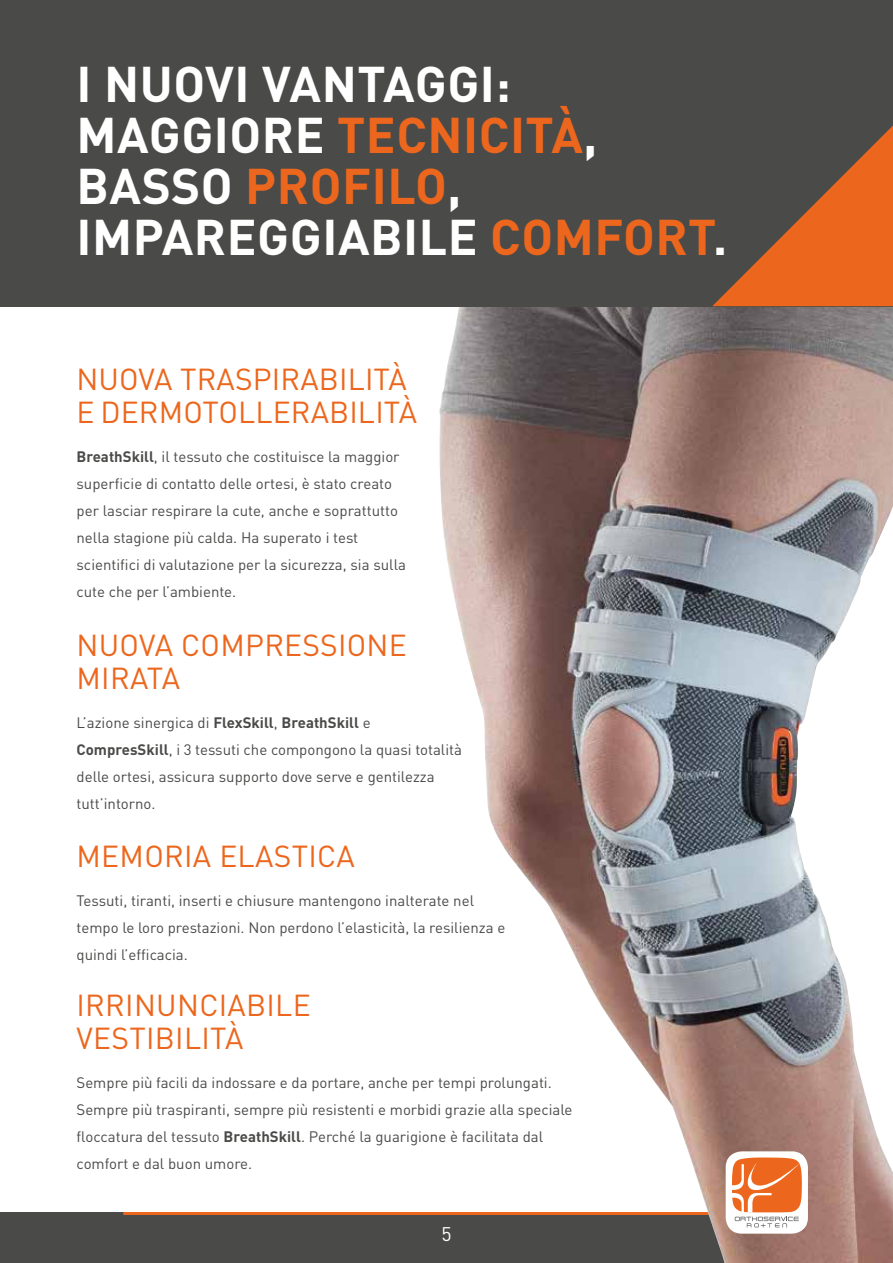
<style>
.page{position:relative;width:893px;height:1263px;background:#fff}
.page>*{position:absolute;margin:0;border:0;box-sizing:border-box;transform-origin:0 0}
.t1{font:700 49.5px/51px "DIN";letter-spacing:.01em;color:#fff}
.t2{font:30px/33px "DIN";letter-spacing:.01em;color:#ec671d}
.t3{font:19.5px "DIN";color:#fff}
.t4{font:15px/27px "DIN";color:#4a4a49}
.s1{color:#ec671d}
.s2{font-weight:700}
</style>
<div class="page">
<div style="left:0;top:1212px;width:893px;height:51px;background:#4a4a49"></div>
<hr style="left:123px;top:1212px;width:647px;height:3px;background:#ec671d">
<img style="left:439px;top:306px;width:454px;height:957px">
<div style="left:0;top:0;width:893px;height:306px;background:#4a4a49"></div>
<svg style="left:712px;top:125px;width:181px;height:181px"></svg>
<div style="left:726px;top:1151px;width:82px;height:82px;background:#fff;border-radius:16px"></div>
<svg style="left:732px;top:1157px;width:70px;height:70px"></svg>
<h1 class="t1" style="left:77px;top:57px;width:652px">I NUOVI VANTAGGI:<br>MAGGIORE <span class="s1">TECNICITÀ</span>,<br>BASSO <span class="s1">PROFILO</span>,<br>IMPAREGGIABILE <span class="s1">COMFORT</span>.</h1>
<h2 class="t2" style="left:77px;top:362px;width:342px">NUOVA TRASPIRABILITÀ<br>E DERMOTOLLERABILITÀ</h2>
<p class="t4" style="left:77px;top:443px;width:331px"><span class="s2">BreathSkill</span>, il tessuto che costituisce la maggior superficie di contatto delle ortesi, è stato creato per lasciar respirare la cute, anche e soprattutto nella stagione più calda. Ha superato i test scientifici di valutazione per la sicurezza, sia sulla cute che per l’ambiente.</p>
<h2 class="t2" style="left:77px;top:628px;width:332px">NUOVA COMPRESSIONE<br>MIRATA</h2>
<p class="t4" style="left:77px;top:708px;width:387px">L’azione sinergica di <span class="s2">FlexSkill</span>, <span class="s2">BreathSkill</span> e <span class="s2">CompresSkill</span>, i 3 tessuti che compongono la quasi totalità delle ortesi, assicura supporto dove serve e gentilezza tutt’intorno.</p>
<h2 class="t2" style="left:77px;top:839px;width:280px">MEMORIA ELASTICA</h2>
<p class="t4" style="left:77px;top:887px;width:430px">Tessuti, tiranti, inserti e chiusure mantengono inalterate nel tempo le loro prestazioni. Non perdono l’elasticità, la resilienza e quindi l’efficacia.</p>
<h2 class="t2" style="left:77px;top:988px;width:236px">IRRINUNCIABILE<br>VESTIBILITÀ</h2>
<p class="t4" style="left:77px;top:1068px;width:497px">Sempre più facili da indossare e da portare, anche per tempi prolungati.<br>Sempre più traspiranti, sempre più resistenti e morbidi grazie alla speciale floccatura del tessuto <span class="s2">BreathSkill</span>. Perché la guarigione è facilitata dal comfort e dal buon umore.</p>
<h3 class="t3" style="left:441px;top:1222px;width:12px">5</h3>
</div>
